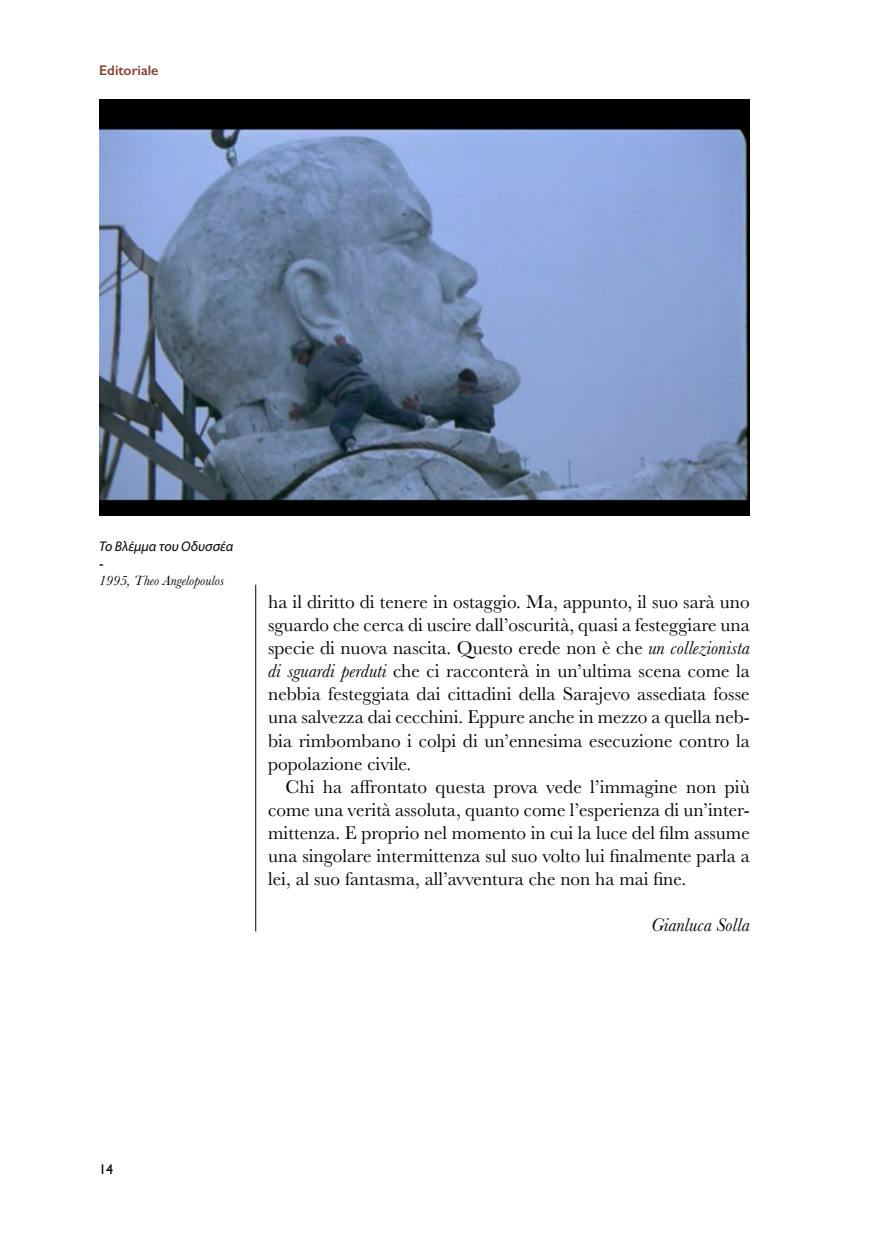
<style>
.page{position:relative;width:874px;height:1241px;background:#fff}
.page>*{position:absolute;margin:0;border:0;box-sizing:border-box;transform-origin:0 0}
.t1{font:19.25px/23.1px "Baskerville";color:#000;text-align:justify}
.t2{font:italic 19.25px "Baskerville";color:#000}
.t3{font:italic 14px "Baskerville";color:#000}
.t4{font:italic 14px "Myriad Pro";color:#000}
.t5{font:600 14px "Gill Sans";color:#85412e}
.t6{font:14px "Gill Sans";color:#000}
.s1{font-style:italic}
</style>
<div class="page">
<hr style="left:255px;top:584px;width:1px;height:347px;background:#000">
<img style="left:99px;top:99px;width:650px;height:416px">
<p class="t5" style="left:99px;top:61px;width:61px">Editoriale</p>
<p class="t4" style="left:99px;top:537px;width:136px">Το Βλέμμα του Οδυσσέα</p>
<p class="t6" style="left:99px;top:555px;width:6px">-</p>
<p class="t3" style="left:99px;top:572px;width:126px">1995, Theo Angelopoulos</p>
<p class="t1" style="left:268px;top:590px;width:483px">ha il diritto di tenere in ostaggio. Ma, appunto, il suo sarà uno sguardo che cerca di uscire dall’oscurità, quasi a festeggiare una specie di nuova nascita. Questo erede non è che <span class="s1">un collezionista di sguardi perduti</span> che ci racconterà in un’ultima scena come la nebbia festeggiata dai cittadini della Sarajevo assediata fosse una salvezza dai cecchini. Eppure anche in mezzo a quella neb&shy;bia rimbombano i colpi di un’ennesima esecuzione contro la popolazione civile.</p>
<p class="t1" style="left:268px;top:774px;width:483px;text-indent:17px">Chi ha affrontato questa prova vede l’immagine non più come una verità assoluta, quanto come l’esperienza di un’inter&shy;mittenza. E proprio nel momento in cui la luce del film assume una singolare intermittenza sul suo volto lui finalmente parla a lei, al suo fantasma, all’avventura che non ha mai fine.</p>
<p class="t2" style="left:651px;top:914px;width:100px">Gianluca Solla</p>
<p class="t6" style="left:99px;top:1161px;width:15px">14</p>
</div>
